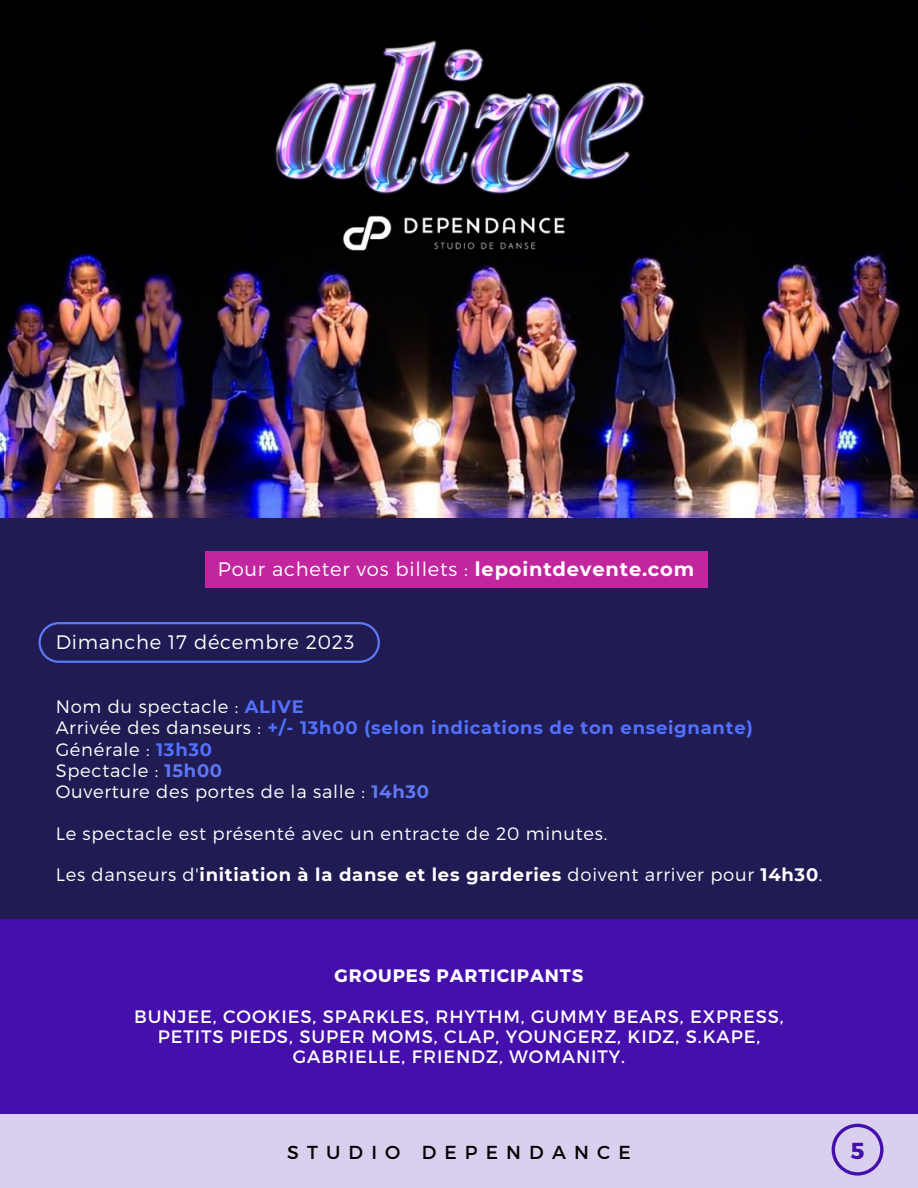
<style>
.page{position:relative;width:918px;height:1188px;background:#fff}
.page>*{position:absolute;margin:0;border:0;box-sizing:border-box;transform-origin:0 0}
.t1{font:700 23.1px "Montserrat";color:#440fab}
.t2{font:300 19.5px "Montserrat";letter-spacing:.04em;color:#fff}
.t3{font:18.75px "Montserrat";letter-spacing:.435em;color:#000}
.t4{font:300 18px "Montserrat";letter-spacing:.04em;color:#fff}
.t5{font:18px/20.2px "Montserrat";letter-spacing:.05em;color:#fff;text-align:center}
.t6{font:700 18px "Montserrat";letter-spacing:.04em;color:#fff}
.t7{font:700 18px "Montserrat";letter-spacing:.04em;color:#5271ff}
.s1{font-weight:700}
.s2{font-weight:700;color:#5271ff}
.s3{font-weight:300;color:#fff}
.s4{font-weight:700;color:#5d79f4}
.s5{font-weight:300}
</style>
<div class="page">
<div style="left:0;top:919px;width:918px;height:196px;background:#440fab"></div>
<div style="left:0;top:0;width:918px;height:919px;background:#201b52"></div>
<div style="left:0;top:1115px;width:918px;height:73px;background:#dacfee"></div>
<svg style="left:832px;top:1124px;width:51px;height:51px"></svg>
<svg style="left:38px;top:622px;width:342px;height:41px"></svg>
<img style="left:0;top:0;width:918px;height:518px">
<div style="left:205px;top:551px;width:503px;height:37px;background:#c2269f"></div>
<p class="t2" style="left:218px;top:556px;width:478px">Pour acheter vos billets : <span class="s1">lepointdevente.com</span></p>
<p class="t2" style="left:56px;top:630px;width:300px">Dimanche 17 décembre 2023</p>
<p class="t4" style="left:56px;top:695px;width:250px">Nom du spectacle : <span class="s2">ALIVE</span></p>
<p class="t7" style="left:56px;top:717px;width:699px"><span class="s3">Arrivée des danseurs :</span> +/- 13h00 (selon indications de ton enseignante)</p>
<p class="t4" style="left:56px;top:738px;width:158px">Générale : <span class="s2">13h30</span></p>
<p class="t4" style="left:56px;top:759px;width:168px">Spectacle : <span class="s4">15h00</span></p>
<p class="t4" style="left:56px;top:780px;width:375px">Ouverture des portes de la salle : <span class="s4">14h30</span></p>
<p class="t4" style="left:56px;top:822px;width:553px">Le spectacle est présenté avec un entracte de 20 minutes.</p>
<p class="t6" style="left:56px;top:863px;width:768px"><span class="s5">Les danseurs d'</span>initiation à la danse et les garderies <span class="s5">doivent arriver pour</span> 14h30<span class="s5">.</span></p>
<p class="t6" style="left:335px;top:964px;width:250px">GROUPES PARTICIPANTS</p>
<p class="t5" style="left:134px;top:1005px;width:651px">BUNJEE, COOKIES, SPARKLES, RHYTHM, GUMMY BEARS, EXPRESS,<br>PETITS PIEDS, SUPER MOMS, CLAP, YOUNGERZ, KIDZ, S.KAPE,<br>GABRIELLE, FRIENDZ, WOMANITY.</p>
<p class="t3" style="left:287px;top:1140px;width:345px">STUDIO DEPENDANCE</p>
<p class="t1" style="left:851px;top:1136px;width:15px">5</p>
</div>
